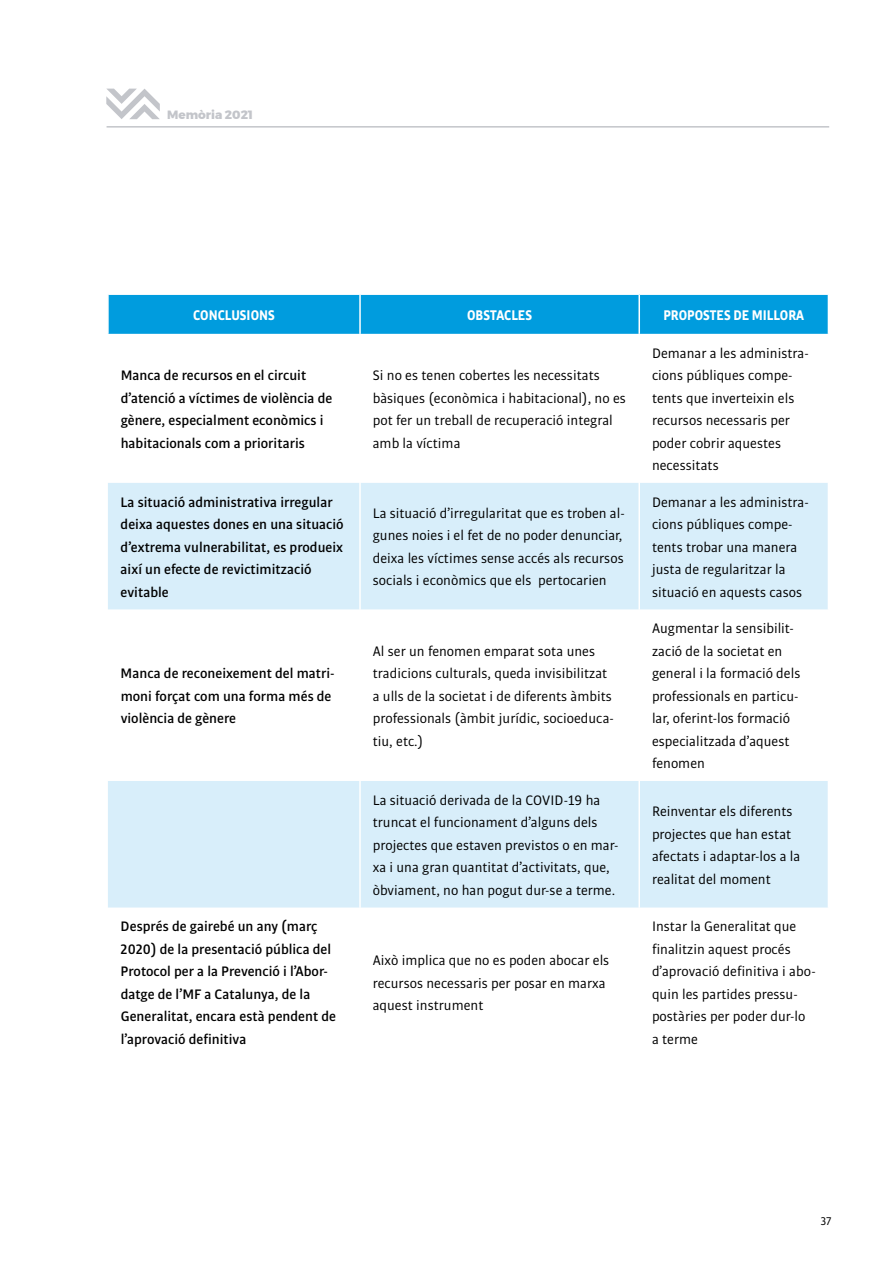
<style>
.page{position:relative;width:893px;height:1263px;background:#fff}
.page>*{position:absolute;margin:0;border:0;box-sizing:border-box;transform-origin:0 0}
.t1{font:700 15px "Bulo";color:#fff;scale:.9 1}
.t2{font:14.7px/22.5px "Bulo";color:#000}
.t3{font:500 14.7px/22.5px "Bulo";color:#000}
.t4{font:800 12px "Montserrat";color:#c3c5ca}
.t5{font:12px "Bulo";color:#000}
</style>
<div class="page">
<svg style="left:106px;top:89px;width:54px;height:30px"></svg>
<hr style="left:107px;top:126px;width:722px;height:2px;background:#c3c5ca">
<div style="left:109px;top:295px;width:719px;height:39px;background:#009cde"></div>
<svg style="left:108px;top:483px;width:720px;height:424px;fill:#d8eefa"></svg>
<hr style="left:359px;top:295px;width:2px;height:39px;background:#fff">
<hr style="left:638px;top:295px;width:2px;height:39px;background:#fff">
<hr style="left:359px;top:483px;width:2px;height:126px;background:#fff">
<hr style="left:638px;top:483px;width:2px;height:126px;background:#fff">
<hr style="left:359px;top:609px;width:2px;height:172px;background:#fff">
<hr style="left:638px;top:609px;width:2px;height:172px;background:#fff">
<hr style="left:359px;top:781px;width:2px;height:126px;background:#fff">
<hr style="left:638px;top:781px;width:2px;height:126px;background:#fff">
<p class="t4" style="left:167px;top:105px;width:87px">Memòria 2021</p>
<p class="t1" style="left:193px;top:305px;width:92px">CONCLUSIONS</p>
<p class="t1" style="left:467px;top:305px;width:74px">OBSTACLES</p>
<p class="t1" style="left:663px;top:305px;width:158px">PROPOSTES DE MILLORA</p>
<p class="t3" style="left:121px;top:364px;width:213px">Manca de recursos en el circuit d’atenció a víctimes de violència de gènere, especialment econòmics i habitacionals com a prioritaris</p>
<p class="t2" style="left:373px;top:364px;width:255px">Si no es tenen cobertes les necessitats bàsiques (econòmica i habitacional), no es pot fer un treball de recuperació integral amb la víctima</p>
<p class="t2" style="left:652px;top:341px;width:158px">Demanar a les administra&shy;cions públiques compe&shy;tents que inverteixin els recursos necessaris per poder cobrir aquestes necessitats</p>
<p class="t3" style="left:121px;top:490px;width:225px">La situació administrativa irregular deixa aquestes dones en una situació d’extrema vulnerabilitat, es produeix així un efecte de revictimització evitable</p>
<p class="t2" style="left:373px;top:502px;width:253px">La situació d’irregularitat que es troben al&shy;gunes noies i el fet de no poder denunciar, deixa les víctimes sense accés als recursos socials i econòmics que els pertocarien</p>
<p class="t2" style="left:652px;top:490px;width:158px">Demanar a les administra&shy;cions públiques compe&shy;tents trobar una manera justa de regularitzar la situació en aquests casos</p>
<p class="t3" style="left:121px;top:662px;width:215px">Manca de reconeixement del matri&shy;moni forçat com una forma més de violència de gènere</p>
<p class="t3" style="left:121px;top:915px;width:217px">Després de gairebé un any (març<br>2020) de la presentació pública del<br>Protocol per a la Prevenció i l’Abor&shy;datge de l’MF a Catalunya, de la<br>Generalitat, encara està pendent de l’aprovació definitiva</p>
<p class="t2" style="left:373px;top:639px;width:243px">Al ser un fenomen emparat sota unes tradicions culturals, queda invisibilitzat a ulls de la societat i de diferents àmbits professionals (àmbit jurídic, socioeduca&shy;tiu, etc.)</p>
<p class="t2" style="left:652px;top:617px;width:150px">Augmentar la sensibilit&shy;zació de la societat en general i la formació dels professionals en particu&shy;lar, oferint-los formació especialitzada d’aquest fenomen</p>
<p class="t2" style="left:373px;top:788px;width:247px">La situació derivada de la COVID-19 ha truncat el funcionament d’alguns dels projectes que estaven previstos o en mar&shy;xa i una gran quantitat d’activitats, que, òbviament, no han pogut dur-se a terme.</p>
<p class="t2" style="left:652px;top:800px;width:150px">Reinventar els diferents projectes que han estat afectats i adaptar-los a la realitat del moment</p>
<p class="t2" style="left:373px;top:949px;width:238px">Això implica que no es poden abocar els recursos necessaris per posar en marxa aquest instrument</p>
<p class="t2" style="left:652px;top:915px;width:165px">Instar la Generalitat que finalitzin aquest procés d’aprovació definitiva i abo&shy;quin les partides pressu&shy;postàries per poder dur-lo a terme</p>
<p class="t5" style="left:821px;top:1214px;width:12px">37</p>
</div>
